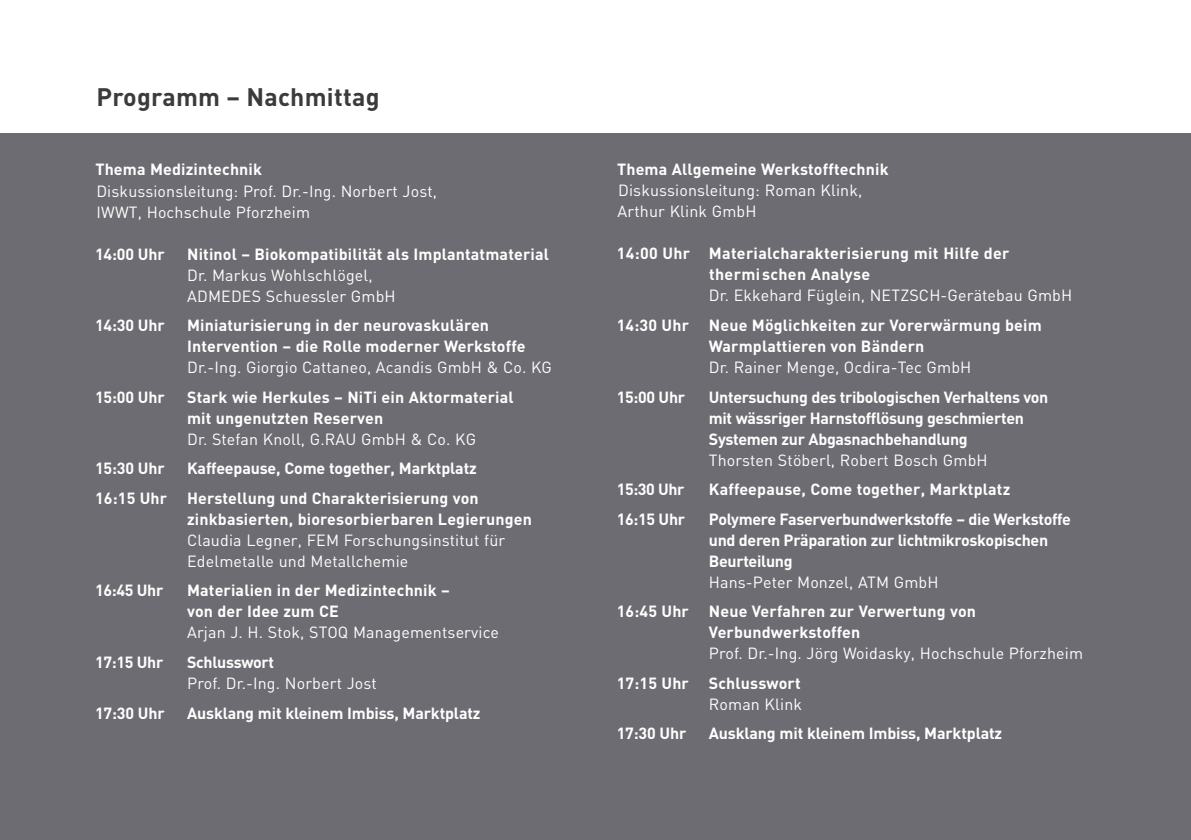
<style>
.page{position:relative;width:1191px;height:840px;background:#fff}
.page>*{position:absolute;margin:0;border:0;box-sizing:border-box;transform-origin:0 0}
.t1{font:700 25px "DIN";letter-spacing:.01em;color:#3b3b3a}
.t2{font:700 16px/21px "DIN";letter-spacing:.01em;color:#fff}
.t3{font:16px/21px "DIN";letter-spacing:.01em;color:#fff}
.t4{font:700 16px/21px "DIN";letter-spacing:-.02em;color:#fff}
.t5{font:700 16px "DIN";letter-spacing:-.01em;color:#fff}
</style>
<div class="page">
<div style="left:0;top:133px;width:1191px;height:706px;background:#6d6c72"></div>
<h1 class="t1" style="left:96px;top:80px;width:285px">Programm – Nachmittag</h1>
<p class="t2" style="left:95px;top:158px;width:168px">Thema Medizintechnik</p>
<p class="t3" style="left:96px;top:180px;width:342px">Diskussionsleitung: Prof. Dr.-Ing. Norbert Jost,<br>IWWT, Hochschule Pforzheim</p>
<p class="t2" style="left:95px;top:242px;width:71px">14:00 Uhr</p>
<p class="t2" style="left:187px;top:242px;width:363px">Nitinol – Biokompatibilität als Implantatmaterial</p>
<p class="t3" style="left:187px;top:264px;width:210px">Dr. Markus Wohlschlögel,<br>ADMEDES Schuessler GmbH</p>
<p class="t2" style="left:95px;top:314px;width:71px">14:30 Uhr</p>
<p class="t2" style="left:187px;top:314px;width:340px">Miniaturisierung in der neurovaskulären<br>Intervention – die Rolle moderner Werkstoffe</p>
<p class="t3" style="left:187px;top:356px;width:366px">Dr.-Ing. Giorgio Cattaneo, Acandis GmbH &amp; Co. KG</p>
<p class="t2" style="left:95px;top:385px;width:71px">15:00 Uhr</p>
<p class="t2" style="left:187px;top:385px;width:328px">Stark wie Herkules – NiTi ein Aktormaterial mit ungenutzten Reserven</p>
<p class="t3" style="left:187px;top:428px;width:290px">Dr. Stefan Knoll, G.RAU GmbH &amp; Co. KG</p>
<p class="t2" style="left:95px;top:457px;width:71px">15:30 Uhr</p>
<p class="t2" style="left:95px;top:452px;width:385px;line-height:29.6px;text-align:right">Kaffeepause, Come together, Marktplatz<br>16:15 Uhr Herstellung und Charakterisierung von</p>
<p class="t2" style="left:187px;top:507px;width:346px">zinkbasierten, bioresorbierbaren Legierungen</p>
<p class="t3" style="left:187px;top:529px;width:319px">Claudia Legner, FEM Forschungsinstitut für<br>Edelmetalle und Metallchemie</p>
<p class="t2" style="left:95px;top:579px;width:70px">16:45 Uhr</p>
<p class="t2" style="left:187px;top:579px;width:264px">Materialien in der Medizintechnik – von der Idee zum CE</p>
<p class="t3" style="left:187px;top:621px;width:313px">Arjan J. H. Stok, STOQ Managementservice</p>
<p class="t2" style="left:95px;top:650px;width:70px">17:15 Uhr</p>
<p class="t4" style="left:187px;top:650px;width:88px">Schlusswort</p>
<p class="t3" style="left:187px;top:672px;width:191px">Prof. Dr.-Ing. Norbert Jost</p>
<p class="t2" style="left:95px;top:701px;width:71px">17:30 Uhr</p>
<p class="t5" style="left:187px;top:701px;width:295px">Ausklang mit kleinem Imbiss, Marktplatz</p>
<p class="t2" style="left:617px;top:158px;width:273px">Thema Allgemeine Werkstofftechnik</p>
<p class="t3" style="left:617px;top:180px;width:246px">Diskussionsleitung: Roman Klink,<br>Arthur Klink GmbH</p>
<p class="t2" style="left:709px;top:242px;width:302px;text-indent:-92px">14:00 Uhr Materialcharakterisierung mit Hilfe der thermi schen Analyse</p>
<p class="t3" style="left:709px;top:285px;width:365px">Dr. Ekkehard Füglein, NETZSCH-Gerätebau GmbH</p>
<p class="t2" style="left:709px;top:314px;width:334px;text-indent:-92px">14:30 Uhr Neue Möglichkeiten zur Vorerwärmung beim<br>Warmplattieren von Bändern</p>
<p class="t3" style="left:709px;top:356px;width:264px">Dr. Rainer Menge, Ocdira-Tec GmbH</p>
<p class="t2" style="left:617px;top:385px;width:70px">15:00 Uhr</p>
<p class="t4" style="left:709px;top:385px;width:341px">Untersuchung des tribologischen Verhaltens von mit wässriger Harnstofflösung geschmierten<br>Systemen zur Abgasnachbehandlung</p>
<p class="t3" style="left:709px;top:449px;width:280px">Thorsten Stöberl, Robert Bosch GmbH</p>
<p class="t2" style="left:617px;top:478px;width:69px">15:30 Uhr</p>
<p class="t2" style="left:709px;top:478px;width:303px">Kaffeepause, Come together, Marktplatz</p>
<p class="t2" style="left:617px;top:507px;width:70px">16:15 Uhr</p>
<p class="t4" style="left:709px;top:507px;width:363px">Polymere Faserverbundwerkstoffe – die Werkstoffe und deren Präparation zur lichtmikroskopischen<br>Beurteilung</p>
<p class="t3" style="left:709px;top:571px;width:231px">Hans-Peter Monzel, ATM GmbH</p>
<p class="t2" style="left:709px;top:600px;width:269px;text-indent:-92px">16:45 Uhr Neue Verfahren zur Verwertung von<br>Verbundwerkstoffen</p>
<p class="t3" style="left:709px;top:642px;width:376px">Prof. Dr.-Ing. Jörg Woidasky, Hochschule Pforzheim</p>
<p class="t2" style="left:617px;top:671px;width:185px">17:15 Uhr Schlusswort</p>
<p class="t3" style="left:709px;top:693px;width:95px">Roman Klink</p>
<p class="t2" style="left:617px;top:722px;width:71px">17:30 Uhr</p>
<p class="t5" style="left:709px;top:722px;width:295px">Ausklang mit kleinem Imbiss, Marktplatz</p>
</div>
